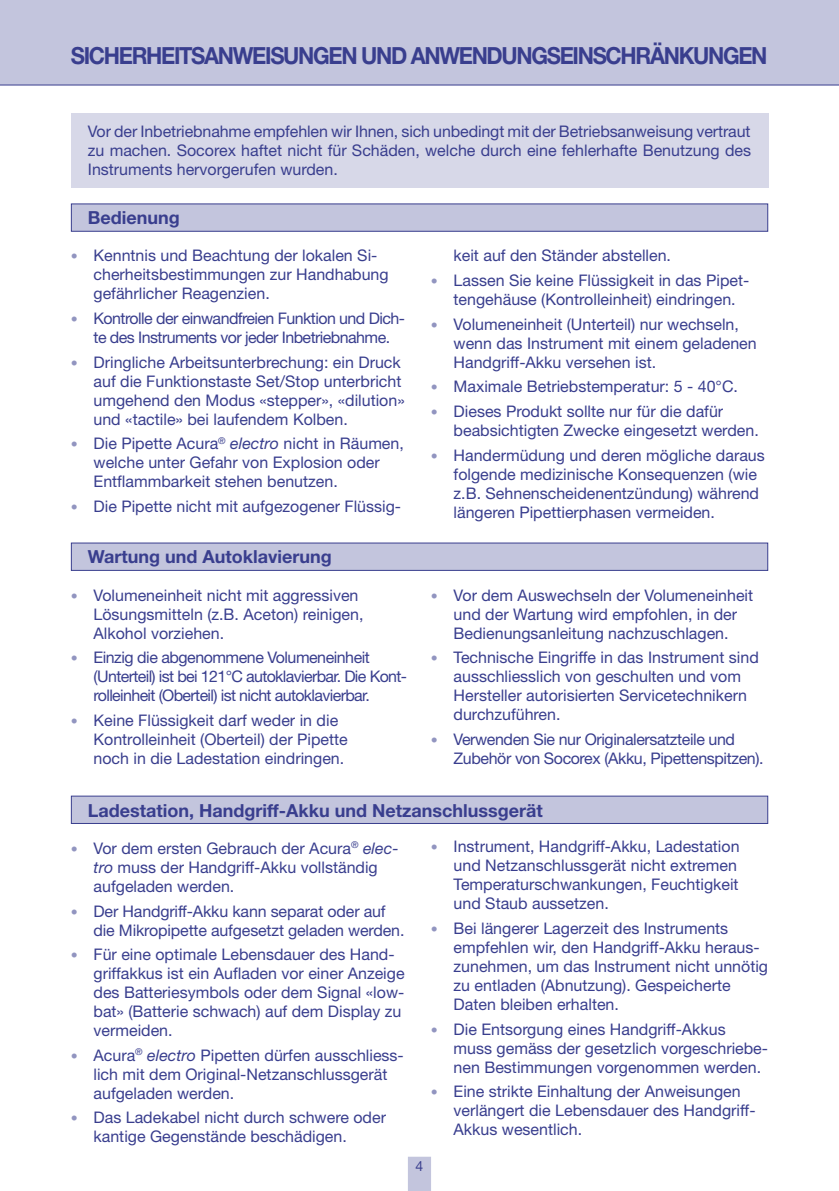
<style>
.page{position:relative;width:839px;height:1191px;background:#fff}
.page>*{position:absolute;margin:0;border:0;box-sizing:border-box;transform-origin:0 0}
.t1{font:700 23.6px "Helvetica Neue";letter-spacing:-.06em;color:#393e8e;scale:.93 1}
.t2{font:700 18px "Helvetica Neue";color:#393e8e}
.t3{font:16px/19px "Helvetica Neue";color:#393e8e}
.t4{font:16px/19px "Helvetica Neue";letter-spacing:-.04em;color:#393e8e}
.t5{font:16px/19px "Helvetica Neue";letter-spacing:-.035em;color:#393e8e;text-align:center}
.t6{font:16px/19px "Helvetica Neue";letter-spacing:-.025em;color:#393e8e}
.t7{font:14px "Helvetica Neue";color:#393e8e}
.s1{font-size:14px;color:#9295c0}
.s2{font-style:italic}
</style>
<div class="page">
<div style="left:0;top:0;width:839px;height:85px;background:#c3c5dd"></div>
<svg style="left:408px;top:1157px;width:23px;height:34px"></svg>
<hr style="left:0;top:84px;width:839px;height:2px;background:#393e8e">
<div style="left:71px;top:113px;width:697px;height:75px;background:#d7d8e8"></div>
<div style="left:71px;top:203px;width:697px;height:29px;background:#c3c5dd;border:1px solid #393e8e"></div>
<div style="left:71px;top:542px;width:697px;height:29px;background:#c3c5dd;border:1px solid #393e8e"></div>
<div style="left:71px;top:795px;width:697px;height:29px;background:#c3c5dd;border:1px solid #393e8e"></div>
<h1 class="t1" style="left:71px;top:41px;width:751px">SICHERHEITSANWEISUNGEN UND ANWENDUNGSEINSCHRÄNKUNGEN</h1>
<p class="t3" style="left:88px;top:122px;width:665px;text-align:justify">Vor der Inbetriebnahme empfehlen wir Ihnen, sich unbedingt mit der Betriebsanweisung vertraut zu machen. Socorex haftet nicht für Schäden, welche durch eine fehlerhafte Benutzung des Instruments hervorgerufen wurden.</p>
<p class="t2" style="left:88px;top:207px;width:93px">Bedienung</p>
<p class="t3" style="left:94px;top:246px;width:297px;text-indent:-23px"><span class="s1">•</span> Kenntnis und Beachtung der lokalen Si&shy;cherheitsbestimmungen zur Handhabung gefährlicher Reagenzien.</p>
<p class="t5" style="left:71px;top:309px;width:336px"><span class="s1">•</span> Kontrolle der einwandfreien Funktion und Dich&shy;te des Instruments vor jeder Inbetriebnahme.</p>
<p class="t3" style="left:94px;top:352px;width:313px;text-indent:-23px"><span class="s1">•</span> Dringliche Arbeitsunterbrechung: ein Druck auf die Funktionstaste Set/Stop unterbricht umgehend den Modus «stepper», «dilution» und «tactile» bei laufendem Kolben.</p>
<p class="t3" style="left:94px;top:434px;width:312px;text-indent:-23px"><span class="s1">•</span> Die Pipette Acura<sup>®</sup> <span class="s2">electro</span> nicht in Räumen, welche unter Gefahr von Explosion oder<br>Entflammbarkeit stehen benutzen.</p>
<p class="t3" style="left:71px;top:497px;width:332px"><span class="s1">•</span> Die Pipette nicht mit aufgezogener Flüssig-</p>
<p class="t2" style="left:88px;top:546px;width:246px">Wartung und Autoklavierung</p>
<p class="t3" style="left:94px;top:585px;width:271px;text-indent:-23px"><span class="s1">•</span> Volumeneinheit nicht mit aggressiven<br>Lösungsmitteln (z.B. Aceton) reinigen,<br>Alkohol vorziehen.</p>
<p class="t4" style="left:94px;top:648px;width:315px;text-indent:-23px"><span class="s1">•</span> Einzig die abgenommene Volumeneinheit (Unterteil) ist bei 121°C autoklavierbar. Die Kont&shy;rolleinheit (Oberteil) ist nicht autoklavierbar.</p>
<p class="t3" style="left:94px;top:710px;width:256px;text-indent:-23px"><span class="s1">•</span> Keine Flüssigkeit darf weder in die<br>Kontrolleinheit (Oberteil) der Pipette noch in die Ladestation eindringen.</p>
<p class="t3" style="left:454px;top:246px;width:219px">keit auf den Ständer abstellen.</p>
<p class="t3" style="left:431px;top:271px;width:320px;text-align:center"><span class="s1">•</span> Lassen Sie keine Flüssigkeit in das Pipet&shy;tengehäuse (Kontrolleinheit) eindringen.</p>
<p class="t3" style="left:454px;top:314px;width:305px;text-indent:-23px"><span class="s1">•</span> Volumeneinheit (Unterteil) nur wechseln, wenn das Instrument mit einem geladenen<br>Handgriff-Akku versehen ist.</p>
<p class="t3" style="left:431px;top:377px;width:309px"><span class="s1">•</span> Maximale Betriebstemperatur: 5 - 40°C.</p>
<p class="t3" style="left:454px;top:402px;width:307px;text-indent:-23px"><span class="s1">•</span> Dieses Produkt sollte nur für die dafür beabsichtigten Zwecke eingesetzt werden.</p>
<p class="t3" style="left:454px;top:445px;width:313px;text-indent:-23px"><span class="s1">•</span> Handermüdung und deren mögliche daraus folgende medizinische Konsequenzen (wie z.B. Sehnenscheidenentzündung) während längeren Pipettierphasen vermeiden.</p>
<p class="t3" style="left:431px;top:585px;width:324px;text-align:center"><span class="s1">•</span> Vor dem Auswechseln der Volumeneinheit und der Wartung wird empfohlen, in der<br>Bedienungsanleitung nachzuschlagen.</p>
<p class="t3" style="left:454px;top:648px;width:307px;text-indent:-23px"><span class="s1">•</span> Technische Eingriffe in das Instrument sind ausschliesslich von geschulten und vom Hersteller autorisierten Servicetechnikern durchzuführen.</p>
<p class="t6" style="left:454px;top:729px;width:311px;text-indent:-23px"><span class="s1">•</span> Verwenden Sie nur Originalersatzteile und<br>Zubehör von Socorex (Akku, Pipettenspitzen).</p>
<p class="t2" style="left:88px;top:799px;width:457px">Ladestation, Handgriff-Akku und Netzanschlussgerät</p>
<p class="t3" style="left:94px;top:838px;width:306px;text-indent:-23px"><span class="s1">•</span> Vor dem ersten Gebrauch der Acura<sup>®</sup> <span class="s2">elec&shy;tro</span> muss der Handgriff-Akku vollständig aufgeladen werden.</p>
<p class="t3" style="left:94px;top:901px;width:312px;text-indent:-23px"><span class="s1">•</span> Der Handgriff-Akku kann separat oder auf die Mikropipette aufgesetzt geladen werden.</p>
<p class="t3" style="left:94px;top:944px;width:313px;text-indent:-23px"><span class="s1">•</span> Für eine optimale Lebensdauer des Hand&shy;griffakkus ist ein Aufladen vor einer Anzeige des Batteriesymbols oder dem Signal «low&shy;bat» (Batterie schwach) auf dem Display zu vermeiden.</p>
<p class="t3" style="left:94px;top:1045px;width:312px;text-indent:-23px"><span class="s1">•</span> Acura<sup>®</sup> <span class="s2">electro</span> Pipetten dürfen ausschliess&shy;lich mit dem Original-Netzanschlussgerät aufgeladen werden.</p>
<p class="t3" style="left:94px;top:1108px;width:294px;text-indent:-23px"><span class="s1">•</span> Das Ladekabel nicht durch schwere oder kantige Gegenstände beschädigen.</p>
<p class="t3" style="left:454px;top:836px;width:288px;text-indent:-23px"><span class="s1">•</span> Instrument, Handgriff-Akku, Ladestation und Netzanschlussgerät nicht extremen Temperaturschwankungen, Feuchtigkeit und Staub aussetzen.</p>
<p class="t3" style="left:454px;top:918px;width:316px;text-indent:-23px"><span class="s1">•</span> Bei längerer Lagerzeit des Instruments empfehlen wir, den Handgriff-Akku heraus&shy;zunehmen, um das Instrument nicht unnötig zu entladen (Abnutzung). Gespeicherte Daten bleiben erhalten.</p>
<p class="t3" style="left:454px;top:1019px;width:316px;text-indent:-23px"><span class="s1">•</span> Die Entsorgung eines Handgriff-Akkus muss gemäss der gesetzlich vorgeschriebe&shy;nen Bestimmungen vorgenommen werden.</p>
<p class="t3" style="left:454px;top:1081px;width:303px;text-indent:-23px"><span class="s1">•</span> Eine strikte Einhaltung der Anweisungen verlängert die Lebensdauer des Handgriff-<br>Akkus wesentlich.</p>
<p class="t7" style="left:416px;top:1157px;width:9px">4</p>
</div>
